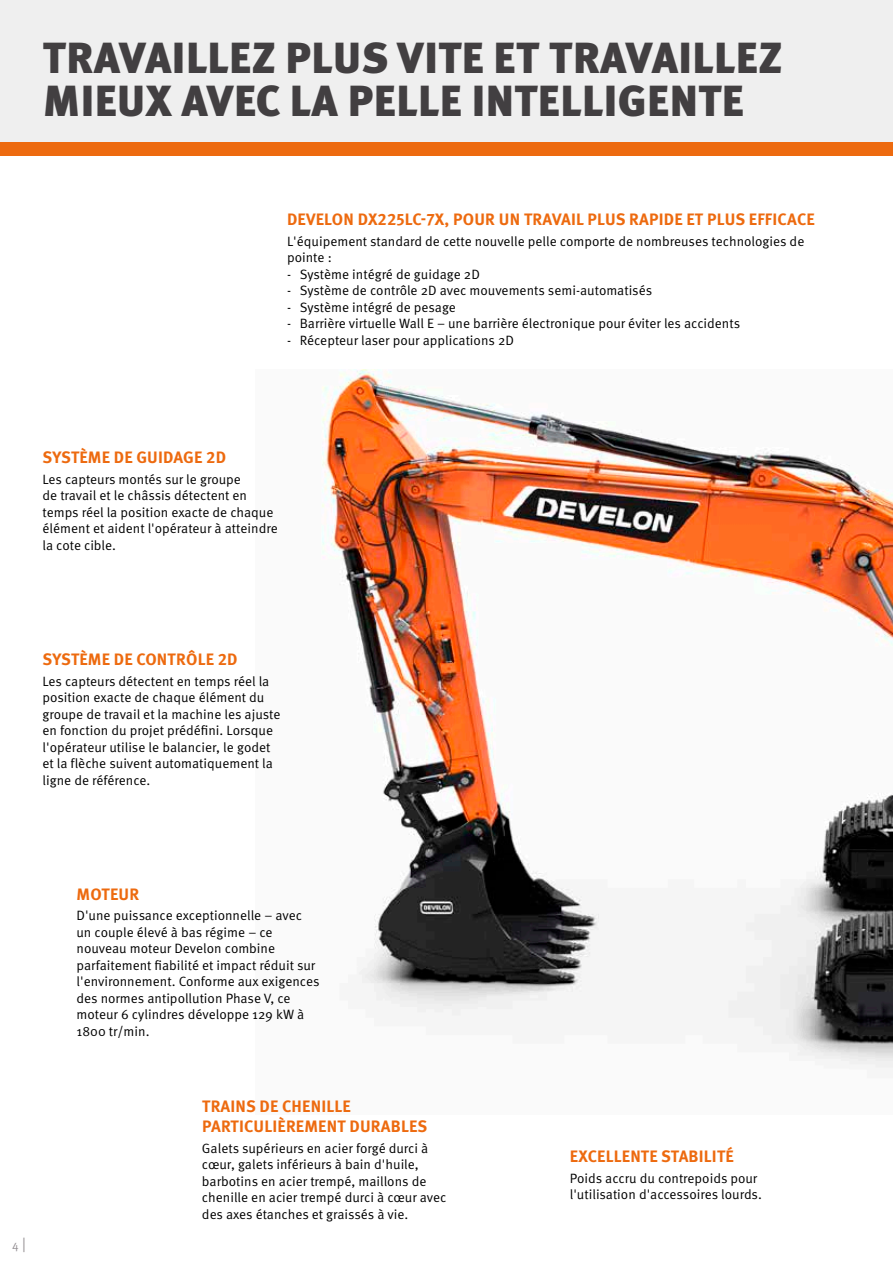
<style>
.page{position:relative;width:893px;height:1263px;background:#fff}
.page>*{position:absolute;margin:0;border:0;box-sizing:border-box;transform-origin:0 0}
.t1{font:900 43.5px/43.5px "Meta Pro";letter-spacing:.01em;color:#423f41}
.t2{font:700 16.5px/19.5px "Meta Pro";letter-spacing:.01em;color:#ed6a0f}
.t3{font:13.5px/16.5px "Meta Pro Norm";color:#000}
.t4{font:12px "Meta Pro Norm";color:#979296}
.s1{font-size:15px}
</style>
<div class="page">
<div style="left:0;top:141px;width:893px;height:15px;background:#ed6a0f"></div>
<div style="left:0;top:0;width:893px;height:141px;background:#efefef"></div>
<img style="left:322px;top:370px;width:571px;height:698px">
<h1 class="t1" style="left:43px;top:34px;width:741px">TRAVAILLEZ PLUS VITE ET TRAVAILLEZ<br>MIEUX AVEC LA PELLE INTELLIGENTE</h1>
<p class="t2" style="left:287px;top:209px;width:529px">DEVELON DX225LC-7X, POUR UN TRAVAIL PLUS RAPIDE ET PLUS EFFICACE</p>
<p class="t3" style="left:287px;top:232px;width:519px">L'équipement standard de cette nouvelle pelle comporte de nombreuses technologies de pointe :</p>
<p class="t3" style="left:287px;top:265px;width:194px">- Système intégré de guidage 2D</p>
<p class="t3" style="left:287px;top:281px;width:367px">- Système de contrôle 2D avec mouvements semi-automatisés</p>
<p class="t3" style="left:287px;top:298px;width:170px">- Système intégré de pesage</p>
<p class="t3" style="left:287px;top:314px;width:455px">- Barrière virtuelle Wall E – une barrière électronique pour éviter les accidents</p>
<p class="t3" style="left:287px;top:331px;width:228px">- Récepteur laser pour applications 2D</p>
<p class="t2" style="left:43px;top:447px;width:185px">SYSTÈME DE GUIDAGE 2D</p>
<p class="t3" style="left:43px;top:470px;width:237px">Les capteurs montés sur le groupe<br>de travail et le châssis détectent en temps réel la position exacte de chaque élément et aident l'opérateur à atteindre la cote cible.</p>
<p class="t2" style="left:43px;top:648px;width:196px">SYSTÈME DE CONTRÔLE 2D</p>
<p class="t3" style="left:43px;top:672px;width:240px">Les capteurs détectent en temps réel la position exacte de chaque élément du groupe de travail et la machine les ajuste en fonction du projet prédéfini. Lorsque l'opérateur utilise le balancier, le godet et la flèche suivent automatiquement la ligne de référence.</p>
<p class="t4" style="left:12px;top:1235px;width:15px">4 <span class="s1">|</span></p>
<p class="t2" style="left:77px;top:883px;width:64px">MOTEUR</p>
<p class="t3" style="left:77px;top:906px;width:244px">D'une puissance exceptionnelle – avec un couple élevé à bas régime – ce nouveau moteur Develon combine parfaitement fiabilité et impact réduit sur l'environnement. Conforme aux exigences des normes antipollution Phase V, ce moteur 6 cylindres développe 129 kW à 1800 tr/min.</p>
<p class="t2" style="left:202px;top:1096px;width:227px">TRAINS DE CHENILLE<br>PARTICULIÈREMENT DURABLES</p>
<p class="t3" style="left:202px;top:1139px;width:246px">Galets supérieurs en acier forgé durci à cœur, galets inférieurs à bain d'huile, barbotins en acier trempé, maillons de chenille en acier trempé durci à cœur avec des axes étanches et graissés à vie.</p>
<p class="t2" style="left:570px;top:1145px;width:165px">EXCELLENTE STABILITÉ</p>
<p class="t3" style="left:570px;top:1169px;width:194px">Poids accru du contrepoids pour l'utilisation d'accessoires lourds.</p>
</div>
